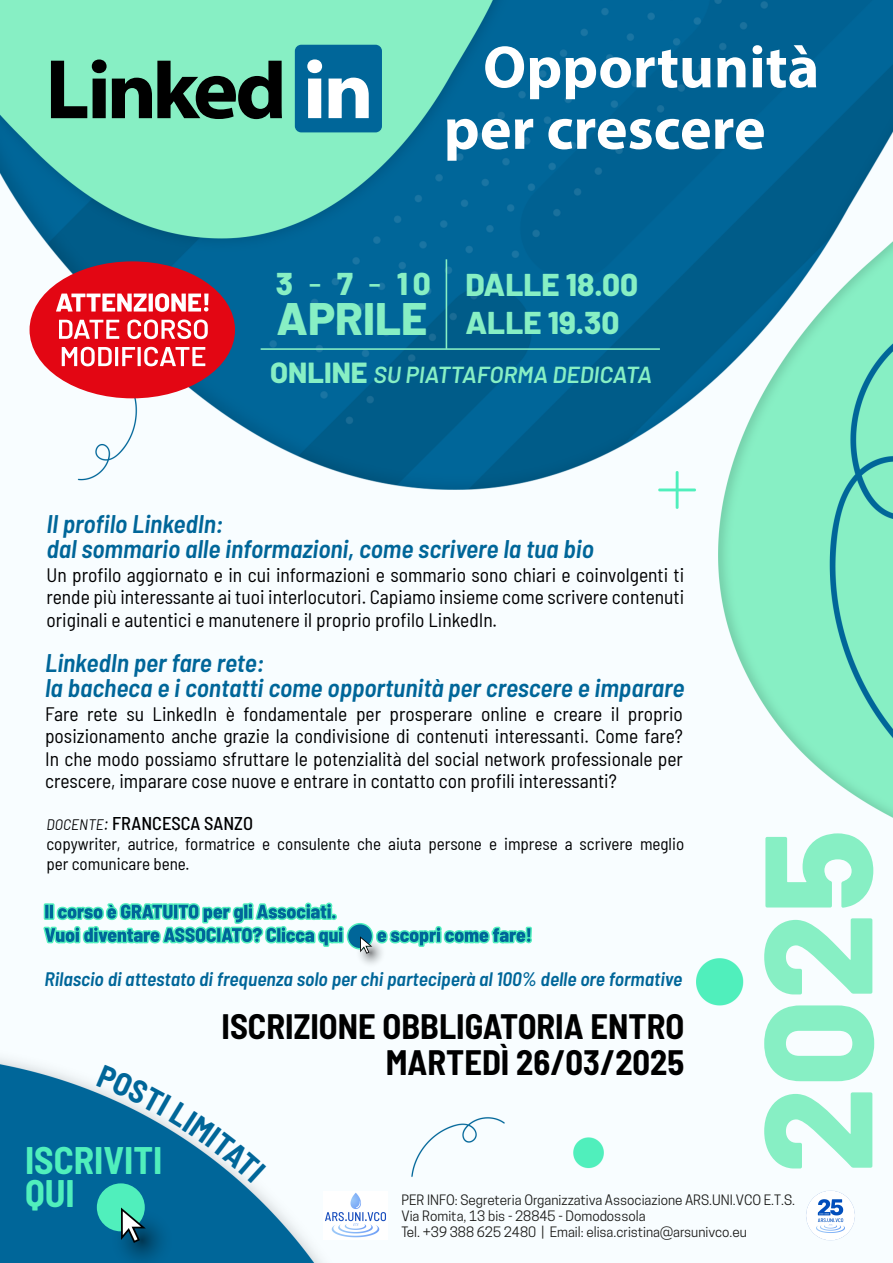
<style>
.page{position:relative;width:893px;height:1263px;background:#fff}
.page>*{position:absolute;margin:0;border:0;box-sizing:border-box;transform-origin:0 0}
.t1{font:800 152.85px "Barlow";color:#87efc4}
.t2{font:700 60px/61.5px "Myriad Pro";color:#fff}
.t3{font:700 semi-condensed 37.5px/33px "Barlow";color:#50efbc}
.t4{font:700 semi-condensed 34.5px/36px "Barlow";color:#000;text-align:right}
.t5{font:800 31.5px/37.8px "Barlow";color:#87efc4}
.t6{font:italic 600 semi-condensed 25.5px/25.5px "Barlow";color:#069}
.t7{font:italic 600 23.25px "Barlow";color:#87efc4}
.t8{font:semi-condensed 19.5px/22.5px "Barlow";color:#000;text-align:justify}
.t9{font:italic 600 semi-condensed 19.5px "Barlow";color:#069}
.t10{font:500 semi-condensed 18.45px "Barlow";color:#000}
.t11{font:semi-condensed 17.1px/20px "Barlow";color:#000}
.t12{font:13.5px/16.2px "Cooper Hewitt";color:#1d1d1b}
.s1{font-weight:500}
.s2{font-size:45.45px}
.s3{font-weight:800;font-style:normal;font-size:28.95px}
.s4{font-weight:300;font-style:italic}
</style>
<div class="page">
<img style="left:0;top:0;width:893px;height:1263px">
<div style="left:30px;top:261px;width:205px;height:137px;background:#e30613;border-radius:50%"></div>
<div style="left:295px;top:45px;width:87px;height:87px;background:#069;border-radius:6px"></div>
<svg style="left:51px;top:59px;width:231px;height:60px;background:#437862"></svg>
<svg style="left:307px;top:59px;width:15px;height:59px"></svg>
<svg style="left:329px;top:78px;width:40px;height:40px"></svg>
<img style="left:323px;top:1192px;width:64px;height:47px">
<img style="left:802px;top:1187px;width:57px;height:56px">
<div style="left:97px;top:1183px;width:48px;height:48px;background:#50efbc;border-radius:50%"></div>
<svg style="left:109px;top:1207px;width:65px;height:56px;background:#197592"></svg>
<hr style="left:446px;top:259px;width:1px;height:90px;background:#87efc4">
<hr style="left:261px;top:348px;width:399px;height:2px;background:#87efc4">
<svg style="left:354px;top:936px;width:32px;height:32px"></svg>
<svg style="left:43px;top:902px;width:489px;height:52px"></svg>
<svg style="left:56px;top:293px;width:153px;height:19px"></svg>
<svg style="left:59px;top:320px;width:60px;height:19px"></svg>
<svg style="left:127px;top:319px;width:81px;height:20px"></svg>
<svg style="left:62px;top:347px;width:143px;height:19px"></svg>
<svg style="left:96px;top:1065px;width:170px;height:118px"></svg>
<h2 class="t2" style="left:444px;top:34px;width:377px;text-indent:39px">Opportunità per crescere</h2>
<h3 class="t5" style="left:276px;top:262px;width:157px">3 <span class="s1">-</span> 7 <span class="s1">-</span> 10</h3>
<h3 class="t5" style="left:276px;top:263px;width:363px;text-indent:189px">DALLE 18.00<br><span class="s2">APRILE</span> ALLE 19.30</h3>
<p class="t7" style="left:270px;top:358px;width:383px"><span class="s3">ONLINE</span> SU PIATTAFORMA DEDICATA</p>
<h3 class="t6" style="left:46px;top:509px;width:549px">Il profilo LinkedIn:<br>dal sommario alle informazioni, come scrivere la tua bio</h3>
<p class="t8" style="left:46px;top:562px;width:639px">Un profilo aggiornato e in cui informazioni e sommario sono chiari e coinvolgenti ti rende più interessante ai tuoi interlocutori. Capiamo insieme come scrivere contenuti originali e autentici e manutenere il proprio profilo LinkedIn.</p>
<h3 class="t6" style="left:45px;top:648px;width:641px">LinkedIn per fare rete:<br>la bacheca e i contatti come opportunità per crescere e imparare</h3>
<p class="t8" style="left:45px;top:701px;width:639px">Fare rete su LinkedIn è fondamentale per prosperare online e creare il proprio posizionamento anche grazie la condivisione di contenuti interessanti. Come fare?<br>In che modo possiamo sfruttare le potenzialità del social network professionale per crescere, imparare cose nuove e entrare in contatto con profili interessanti?</p>
<p class="t10" style="left:46px;top:810px;width:208px"><span class="s4">DOCENTE:</span> FRANCESCA SANZO</p>
<p class="t11" style="left:46px;top:833px;width:639px">copywriter, autrice, formatrice e consulente che aiuta persone e imprese a scrivere meglio per comunicare bene.</p>
<h1 class="t1" style="left:703px;top:1174px;width:346px;rotate:-90deg">2025</h1>
<p class="t9" style="left:45px;top:965px;width:639px">Rilascio di attestato di frequenza solo per chi parteciperà al 100% delle ore formative</p>
<h3 class="t4" style="left:222px;top:1007px;width:464px">ISCRIZIONE OBBLIGATORIA ENTRO<br>MARTEDÌ 26/03/2025</h3>
<h3 class="t3" style="left:25px;top:1141px;width:139px">ISCRIVITI<br>QUI</h3>
<p class="t12" style="left:401px;top:1191px;width:395px">PER INFO: Segreteria Organizzativa Associazione ARS.UNI.VCO E.T.S.<br>Via Romita, 13 bis - 28845 - Domodossola<br>Tel. +39 388 625 2480 | Email: elisa.cristina@arsunivco.eu</p>
</div>
